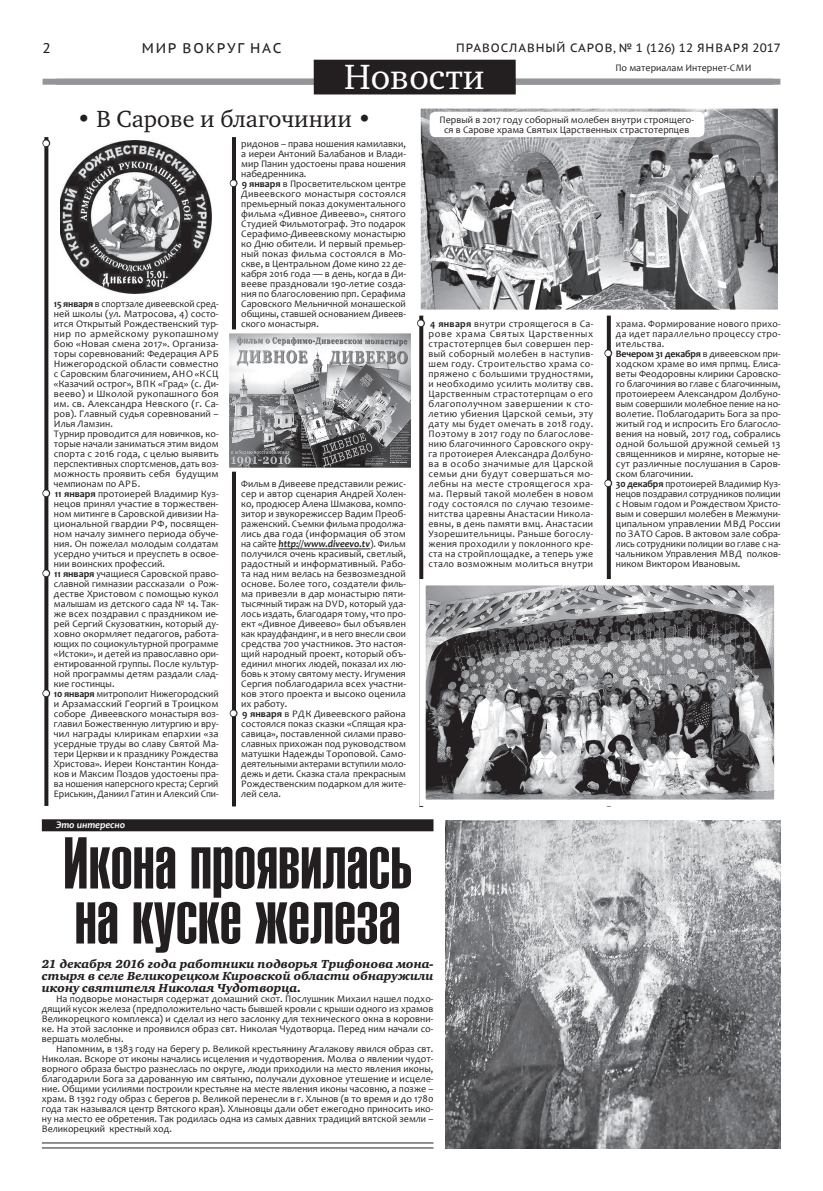
<style>
.page{position:relative;width:823px;height:1191px;background:#fff}
.page>*{position:absolute;margin:0;border:0;box-sizing:border-box;transform-origin:0 0}
.t1{font:72px/55px "Helios Ultra Compressed";color:#231f20;scale:1.1 1}
.t2{font:36px "Charter C";color:#fff}
.t3{font:24px "Charter C";color:#231f20}
.t4{font:14px "PT Sans Caption";letter-spacing:.13em;color:#231f20}
.t5{font:italic 12px/12px "Charter Black C";color:#231f20;text-align:justify}
.t6{font:12px "PT Sans Caption";letter-spacing:.08em;color:#231f20}
.t7{font:10px/10px "Candara";color:#231f20}
.t8{font:italic 700 10px "Candara";color:#fff}
.s1{font-weight:700}
.s2{font-weight:700;font-style:italic}
</style>
<div class="page">
<svg style="left:44px;top:137px;width:4px;height:669px;background:#393536"></svg>
<hr style="left:232px;top:137px;width:4px;height:669px;background:#231f20">
<svg style="left:606px;top:315px;width:4px;height:264px"></svg>
<svg style="left:419px;top:315px;width:4px;height:492px"></svg>
<div style="left:43px;top:79px;width:737px;height:6px;background:#939598"></div>
<div style="left:313px;top:60px;width:202px;height:34px;background:#231f20"></div>
<hr style="left:42px;top:1142px;width:391px;height:1px;background:#231f20">
<hr style="left:42px;top:1147px;width:391px;height:1px;background:#231f20">
<div style="left:42px;top:819px;width:391px;height:12px;background:#231f20"></div>
<img style="left:445px;top:820px;width:335px;height:328px">
<hr style="left:278px;top:548px;width:92px;height:1px;background:#231f20">
<img style="left:421px;top:110px;width:355px;height:198px">
<div style="left:414px;top:103px;width:369px;height:212px;border:6px solid #fff"></div>
<div style="left:429px;top:112px;width:275px;height:25px;background:#fff;border-radius:6px"></div>
<img style="left:60px;top:140px;width:151px;height:153px">
<img style="left:230px;top:334px;width:179px;height:132px">
<div style="left:225px;top:329px;width:189px;height:142px;border:4px solid #fff"></div>
<img style="left:426px;top:586px;width:347px;height:213px">
<div style="left:419px;top:579px;width:361px;height:227px;border:6px solid #fff"></div>
<svg style="left:42px;top:138px;width:9px;height:10px"></svg>
<svg style="left:42px;top:488px;width:9px;height:10px"></svg>
<svg style="left:42px;top:568px;width:9px;height:10px"></svg>
<svg style="left:42px;top:688px;width:9px;height:10px"></svg>
<svg style="left:229px;top:179px;width:9px;height:8px"></svg>
<svg style="left:229px;top:710px;width:9px;height:7px"></svg>
<svg style="left:417px;top:318px;width:8px;height:10px"></svg>
<svg style="left:604px;top:348px;width:9px;height:10px"></svg>
<svg style="left:604px;top:478px;width:9px;height:10px"></svg>
<h3 class="t4" style="left:43px;top:39px;width:10px">2</h3>
<h3 class="t4" style="left:142px;top:39px;width:170px">НАЗВАНИЕ РУБРИКИ</h3>
<p class="t6" style="left:456px;top:40px;width:259px">ПРАВОСЛАВНЫЙ САРОВ, № 1 (126) 12 январ</p>
<p class="t6" style="left:740px;top:40px;width:41px">я 2017</p>
<p class="t7" style="left:615px;top:62px;width:138px">По материалам Интернет-СМИ</p>
<h3 class="t4" style="left:142px;top:39px;width:141px">МИР ВОКРУГ НАС</h3>
<h2 class="t2" style="left:344px;top:57px;width:141px">Новости</h2>
<h3 class="t3" style="left:77px;top:105px;width:296px">• В Сарове и благочинии •</h3>
<p class="t7" style="left:54px;top:298px;width:166px"><span class="s1">15 января</span> в спортзале дивеевской сред&shy;ней школы (ул. Матросова, 4) состо&shy;ится Открытый Рождественский тур&shy;нир по армейскому рукопашному бою «Новая смена 2017». Организа&shy;торы соревнований: Федерация АРБ Нижегородской области совместно с Саровским благочинием, АНО «КСЦ «Казачий острог», ВПК «Град» (с. Ди&shy;веево) и Школой рукопашного боя им. св. Александра Невского (г. Са&shy;ров). Главный судья соревнований – Илья Ламзин.<br>Турнир проводится для новичков, ко&shy;торые начали заниматься этим видом спорта с 2016 года, с целью выявить перспективных спортсменов, дать воз&shy;можность проявить себя будущим чемпионам по АРБ.<br><span class="s1">11 января</span> протоиерей Владимир Куз&shy;нецов принял участие в торжествен&shy;ном митинге в Саровской дивизии На&shy;циональной гвардии РФ, посвящен&shy;ном началу зимнего периода обуче&shy;ния. Он пожелал молодым солдатам усердно учиться и преуспеть в освое&shy;нии воинских профессий.<br><span class="s1">11 января</span> учащиеся Саровской право&shy;славной гимназии рассказали о Рож&shy;дестве Христовом с помощью кукол малышам из детского сада № 14. Так&shy;же всех поздравил с праздником ие&shy;рей Сергий Скузоваткин, который ду&shy;ховно окормляет педагогов, работа&shy;ющих по социокультурной программе «Истоки», и детей из православно ори&shy;ентированной группы. После культур&shy;ной программы детям раздали слад&shy;кие гостинцы.<br><span class="s1">10 января</span> митрополит Нижегородский и Арзамасский Георгий в Троицком соборе Дивеевского монастыря воз&shy;главил Божественную литургию и вру&shy;чил награды клирикам епархии «за усердные труды во славу Святой Ма&shy;тери Церкви и к празднику Рождества Христова». Иереи Константин Конда&shy;ков и Максим Поздов удостоены пра&shy;ва ношения наперсного креста; Сергий Ериськин, Даниил Гатин и Алексий Спи-</p>
<p class="t7" style="left:241px;top:138px;width:166px">ридонов – права ношения камилавки, а иереи Антоний Балабанов и Влади&shy;мир Панин удостоены права ношения набедренника.<br><span class="s1">9 января</span> в Просветительском центре<br>Дивеевского монастыря состоялся премьерный показ документального фильма «Дивное Дивеево», снятого<br>Студией Фильмотограф. Это подарок<br>Серафимо-Дивеевскому монастырю ко Дню обители. И первый премьер&shy;ный показ фильма состоялся в Мо&shy;скве, в Центральном Доме кино 22 де&shy;кабря 2016 года — в день, когда в Ди&shy;вееве праздновали 190-летие созда&shy;ния по благословению прп. Серафима<br>Саровского Мельничной монашеской общины, ставшей основанием Дивеев&shy;ского монастыря.</p>
<p class="t7" style="left:241px;top:478px;width:166px">Фильм в Дивееве представили режис&shy;сер и автор сценария Андрей Холен&shy;ко, продюсер Алена Шмакова, компо&shy;зитор и звукорежиссер Вадим Преоб&shy;раженский. Съемки фильма продолжа&shy;лись два года (информация об этом на сайте <span class="s2">http://www.diveevo.tv</span>). Фильм получился очень красивый, светлый, радостный и информативный. Рабо&shy;та над ним велась на безвозмездной основе. Более того, создатели филь&shy;ма привезли в дар монастырю пяти&shy;тысячный тираж на DVD, который уда&shy;лось издать, благодаря тому, что про&shy;ект «Дивное Дивеево» был объявлен как краудфандинг, и в него внесли свои средства 700 участников. Это настоя&shy;щий народный проект, который объ&shy;единил многих людей, показал их лю&shy;бовь к этому святому месту. Игумения Сергия поблагодарила всех участни&shy;ков этого проекта и высоко оценила их работу.<br><span class="s1">9 января</span> в РДК Дивеевского района состоялся показ сказки «Спящая кра&shy;савица», поставленной силами право&shy;славных прихожан под руководством матушки Надежды Тороповой. Само&shy;деятельными актерами вступили моло&shy;дежь и дети. Сказка стала прекрасным Рождественским подарком для жите&shy;лей села.</p>
<p class="t7" style="left:439px;top:115px;width:256px;text-align:center">Первый в 2017 году соборный молебен внутри строящего&shy;ся в Сарове храма Святых Царственных страстотерпцев</p>
<p class="t7" style="left:428px;top:318px;width:166px;text-align:justify"><span class="s1">4 января</span> внутри строящегося в Са&shy;рове храма Святых Царственных страстотерпцев был совершен пер&shy;вый соборный молебен в наступив&shy;шем году. Строительство храма со&shy;пряжено с большими трудностями, и необходимо усилить молитву свв.<br>Царственным страстотерпцам о его благополучном завершении к сто&shy;летию убиения Царской семьи, эту дату мы будет омечать в 2018 году.<br>Поэтому в 2017 году по благослове&shy;нию благочинного Саровского окру&shy;га протоиерея Александра Долбуно&shy;ва в особо значимые для Царской семьи дни будут совершаться мо&shy;лебны на месте строящегося хра&shy;ма. Первый такой молебен в новом году состоялся по случаю тезоиме&shy;нитства царевны Анастасии Никола&shy;евны, в день памяти вмц. Анастасии Узорешительницы. Раньше богослу&shy;жения проходили у поклонного кре&shy;ста на стройплощадке, а теперь уже стало возможным молиться внутри</p>
<p class="t7" style="left:615px;top:318px;width:166px">храма. Формирование нового прихо&shy;да идет параллельно процессу стро&shy;ительства.<br><span class="s1">Вечером 31 декабря</span> в дивеевском при&shy;ходском храме во имя прпмц. Елиса&shy;веты Феодоровны клирики Саровско&shy;го благочиния во главе с благочинным, протоиереем Александром Долбуно&shy;вым совершили молебное пение на но&shy;волетие. Поблагодарить Бога за про&shy;житый год и испросить Его благосло&shy;вения на новый, 2017 год, собрались одной большой дружной семьей 13 священников и миряне, которые не&shy;сут различные послушания в Саров&shy;ском благочинии.<br><span class="s1">30 декабря</span> протоиерей Владимир Куз&shy;нецов поздравил сотрудников полиции с Новым годом и Рождеством Христо&shy;вым и совершил молебен в Межмуни&shy;ципальном управлении МВД России по ЗАТО Саров. В актовом зале собра&shy;лись сотрудники полиции во главе с на&shy;чальником Управления МВД полков&shy;ником Виктором Ивановым.</p>
<p class="t8" style="left:56px;top:818px;width:71px">Это интересно</p>
<h1 class="t1" style="left:63px;top:833px;width:319px">Икона проявилась на куске железа</h1>
<p class="t5" style="left:42px;top:957px;width:393px">21 декабря 2016 года работники подворья Трифонова мона&shy;стыря в селе Великорецком Кировской области обнаружили икону святителя Николая Чудотворца.</p>
<p class="t7" style="left:42px;top:993px;width:393px;text-align:justify;text-indent:14px">На подворье монастыря содержат домашний скот. Послушник Михаил нашел подхо&shy;дящий кусок железа (предположительно часть бывшей кровли с крыши одного из храмов Великорецкого комплекса) и сделал из него заслонку для технического окна в коровни&shy;ке. На этой заслонке и проявился образ свт. Николая Чудотворца. Перед ним начали со&shy;вершать молебны.</p>
<p class="t7" style="left:42px;top:1043px;width:393px;text-align:justify;text-indent:14px">Напомним, в 1383 году на берегу р. Великой крестьянину Агалакову явился образ свт.<br>Николая. Вскоре от иконы начались исцеления и чудотворения. Молва о явлении чудот&shy;ворного образа быстро разнеслась по округе, люди приходили на место явления иконы, благодарили Бога за дарованную им святыню, получали духовное утешение и исцеле&shy;ние. Общими усилиями построили крестьяне на месте явления иконы часовню, а позже – храм. В 1392 году образ с берегов р. Великой перенесли в г. Хлынов (в то время и до 1780 года так назывался центр Вятского края). Хлыновцы дали обет ежегодно приносить ико&shy;ну на место ее обретения. Так родилась одна из самых давних традиций вятской земли – Великорецкий крестный ход.</p>
</div>
